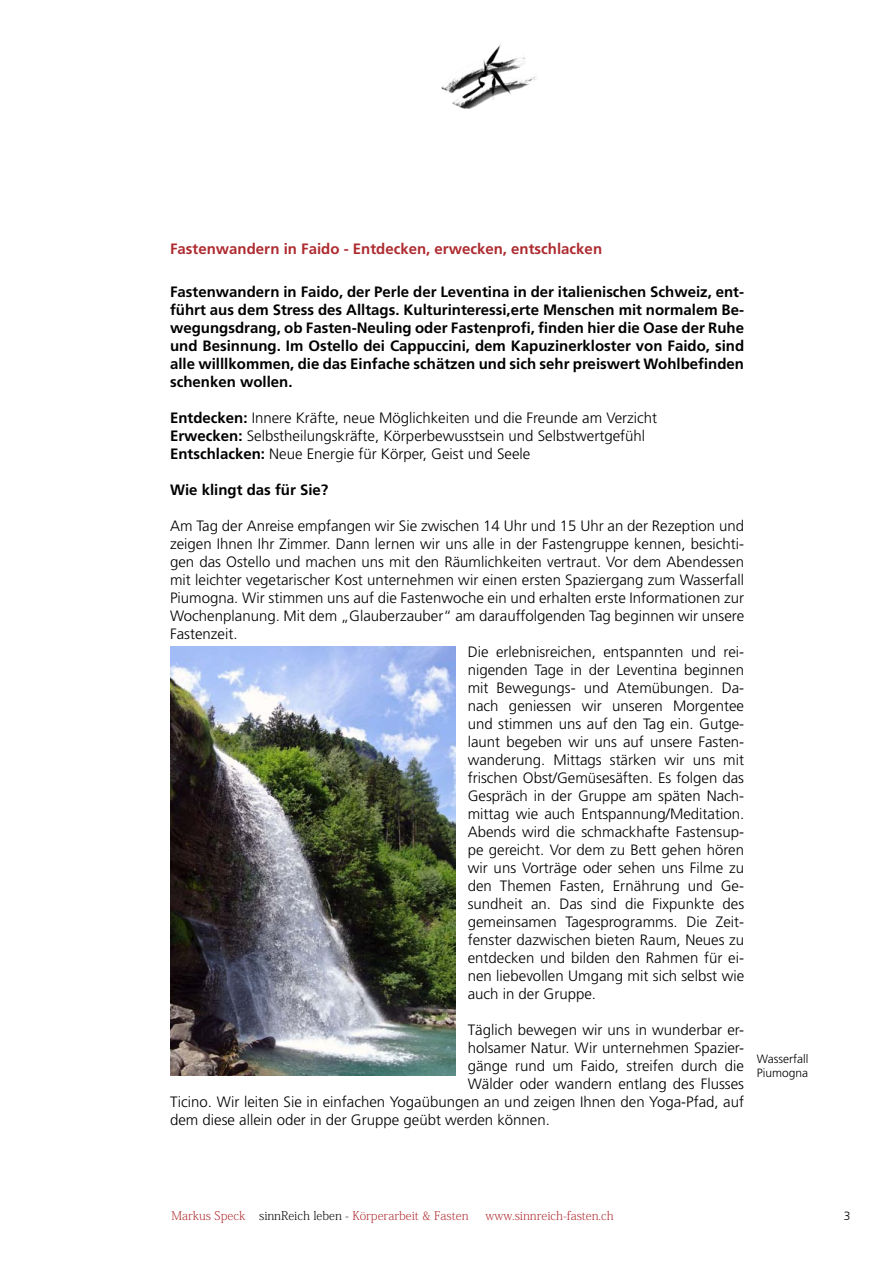
<style>
.page{position:relative;width:893px;height:1263px;background:#fff}
.page>*{position:absolute;margin:0;border:0;box-sizing:border-box;transform-origin:0 0}
.t1{font:300 15px/18px "Frutiger";color:#000}
.t2{font:700 15px/18px "Frutiger";color:#000;text-align:justify}
.t3{font:700 15px "Frutiger";color:#ae2b30}
.t4{font:200 12px "Koz Min Pr 6 N";color:#ae2b30}
.t5{font:300 12px/14.4px "Frutiger";color:#000}
.s1{font-weight:700}
.s2{color:#000}
</style>
<div class="page">
<img style="left:441px;top:43px;width:95px;height:65px">
<img style="left:170px;top:646px;width:286px;height:429px">
<p class="t3" style="left:170px;top:240px;width:434px">Fastenwandern in Faido - Entdecken, erwecken, entschlacken</p>
<p class="t2" style="left:170px;top:282px;width:576px">Fastenwandern in Faido, der Perle der Leventina in der italienischen Schweiz, ent&shy;führt aus dem Stress des Alltags. Kulturinteressi,erte Menschen mit normalem Be&shy;wegungsdrang, ob Fasten-Neuling oder Fastenprofi, finden hier die Oase der Ruhe und Besinnung. Im Ostello dei Cappuccini, dem Kapuzinerkloster von Faido, sind alle willlkommen, die das Einfache schätzen und sich sehr preiswert Wohlbefinden schenken wollen.</p>
<p class="t1" style="left:170px;top:408px;width:489px"><span class="s1">Entdecken:</span> Innere Kräfte, neue Möglichkeiten und die Freunde am Verzicht<br><span class="s1">Erwecken:</span> Selbstheilungskräfte, Körperbewusstsein und Selbstwertgefühl<br><span class="s1">Entschlacken:</span> Neue Energie für Körper, Geist und Seele</p>
<p class="t2" style="left:170px;top:480px;width:160px">Wie klingt das für Sie?</p>
<p class="t1" style="left:170px;top:516px;width:576px">Am Tag der Anreise empfangen wir Sie zwischen 14 Uhr und 15 Uhr an der Rezeption und</p>
<p class="t1" style="left:170px;top:534px;width:576px">zeigen Ihnen Ihr Zimmer. Dann lernen wir uns alle in der Fastengruppe kennen, besichti-</p>
<p class="t1" style="left:170px;top:552px;width:575px">gen das Ostello und machen uns mit den Räumlichkeiten vertraut. Vor dem Abendessen</p>
<p class="t1" style="left:170px;top:570px;width:575px">mit leichter vegetarischer Kost unternehmen wir einen ersten Spaziergang zum Wasserfall</p>
<p class="t1" style="left:170px;top:588px;width:575px">Piumogna. Wir stimmen uns auf die Fastenwoche ein und erhalten erste Informationen zur</p>
<p class="t1" style="left:170px;top:606px;width:576px">Wochenplanung. Mit dem „Glauberzauber“ am darauffolgenden Tag beginnen wir unsere</p>
<p class="t1" style="left:170px;top:624px;width:69px">Fastenzeit.</p>
<p class="t1" style="left:468px;top:642px;width:278px">Die erlebnisreichen, entspannten und rei-</p>
<p class="t1" style="left:468px;top:660px;width:278px">nigenden Tage in der Leventina beginnen</p>
<p class="t1" style="left:468px;top:678px;width:278px">mit Bewegungs- und Atemübungen. Da-</p>
<p class="t1" style="left:468px;top:696px;width:278px">nach geniessen wir unseren Morgentee</p>
<p class="t1" style="left:468px;top:714px;width:278px">und stimmen uns auf den Tag ein. Gutge-</p>
<p class="t1" style="left:468px;top:732px;width:278px">launt begeben wir uns auf unsere Fasten-</p>
<p class="t1" style="left:468px;top:750px;width:278px">wanderung. Mittags stärken wir uns mit</p>
<p class="t1" style="left:468px;top:768px;width:278px">frischen Obst/Gemüsesäften. Es folgen das</p>
<p class="t1" style="left:468px;top:786px;width:278px">Gespräch in der Gruppe am späten Nach-</p>
<p class="t1" style="left:468px;top:804px;width:278px">mittag wie auch Entspannung/Meditation.</p>
<p class="t1" style="left:468px;top:822px;width:278px">Abends wird die schmackhafte Fastensup-</p>
<p class="t1" style="left:468px;top:840px;width:278px">pe gereicht. Vor dem zu Bett gehen hören</p>
<p class="t1" style="left:468px;top:858px;width:278px">wir uns Vorträge oder sehen uns Filme zu</p>
<p class="t1" style="left:468px;top:876px;width:278px">den Themen Fasten, Ernährung und Ge-</p>
<p class="t1" style="left:468px;top:894px;width:278px">sundheit an. Das sind die Fixpunkte des</p>
<p class="t1" style="left:468px;top:912px;width:278px">gemeinsamen Tagesprogramms. Die Zeit-</p>
<p class="t1" style="left:468px;top:930px;width:278px">fenster dazwischen bieten Raum, Neues zu</p>
<p class="t1" style="left:468px;top:948px;width:278px">entdecken und bilden den Rahmen für ei-</p>
<p class="t1" style="left:468px;top:966px;width:278px">nen liebevollen Umgang mit sich selbst wie</p>
<p class="t1" style="left:468px;top:984px;width:130px">auch in der Gruppe.</p>
<p class="t1" style="left:468px;top:1020px;width:278px">Täglich bewegen wir uns in wunderbar er-</p>
<p class="t1" style="left:468px;top:1038px;width:278px">holsamer Natur. Wir unternehmen Spazier-</p>
<p class="t1" style="left:468px;top:1056px;width:278px">gänge rund um Faido, streifen durch die</p>
<p class="t1" style="left:468px;top:1074px;width:278px">Wälder oder wandern entlang des Flusses</p>
<p class="t1" style="left:170px;top:1092px;width:576px">Ticino. Wir leiten Sie in einfachen Yogaübungen an und zeigen Ihnen den Yoga-Pfad, auf</p>
<p class="t1" style="left:170px;top:1110px;width:381px">dem diese allein oder in der Gruppe geübt werden können.</p>
<p class="t5" style="left:757px;top:1051px;width:53px">Wasserfall<br>Piumogna</p>
<p class="t4" style="left:171px;top:1209px;width:298px">Markus Speck <span class="s2">sinnReich leben -</span> Körperarbeit &amp; Fasten</p>
<p class="t4" style="left:485px;top:1209px;width:130px">www.sinnreich-fasten.ch</p>
<p class="t5" style="left:844px;top:1209px;width:8px">3</p>
</div>
